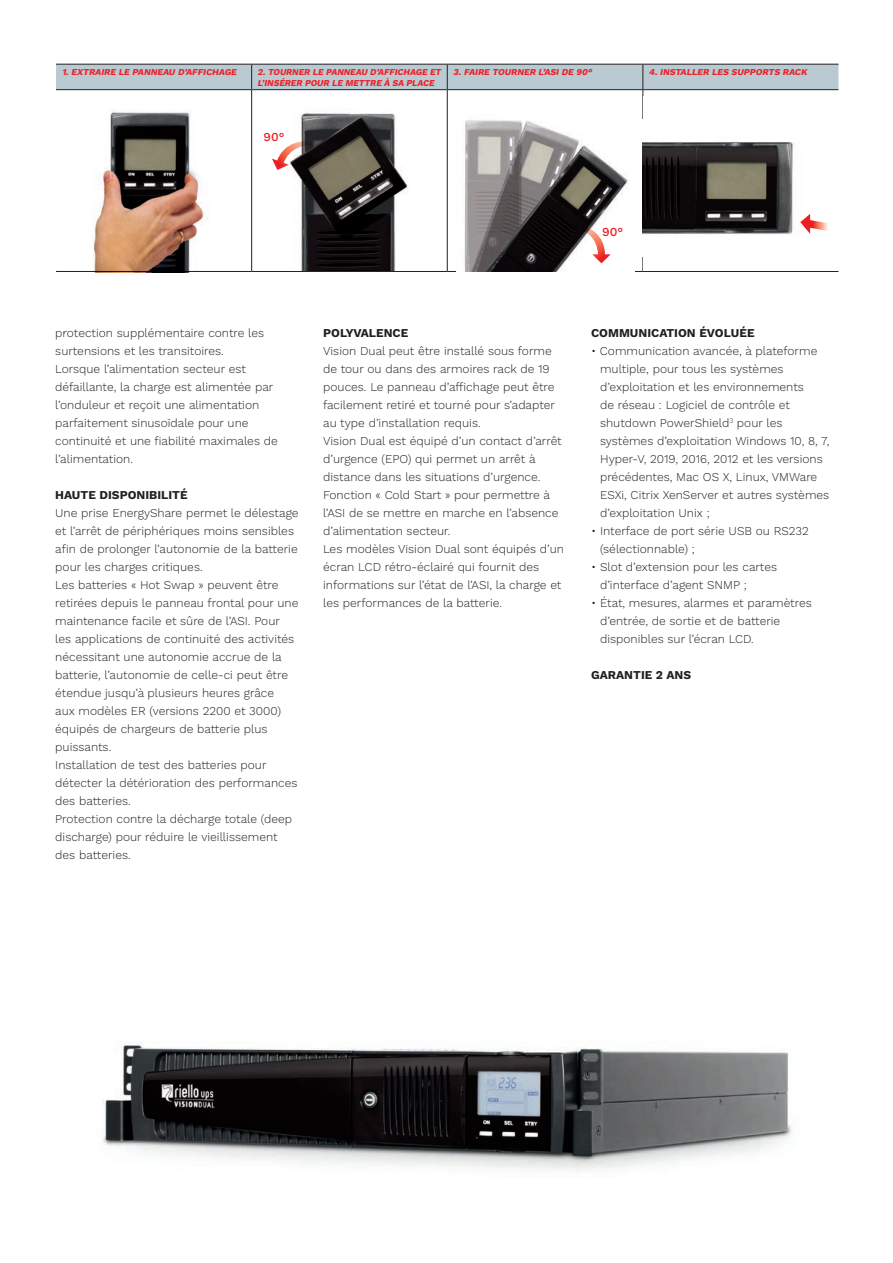
<style>
.page{position:relative;width:893px;height:1263px;background:#fff}
.page>*{position:absolute;margin:0;border:0;box-sizing:border-box;transform-origin:0 0}
.Titoletti_disegni_te{font:500 12.3px "Work Sans";color:#ee1d23}
.Titoletti_disegni_te-2{font:500 12.15px "Work Sans";color:#ee1d23}
.t1{font:300 12px/18px "Work Sans";color:#231f20}
.t2{font:700 12px "Work Sans";color:#231f20}
.t3{font:italic 700 9px/10.8px "Work Sans";color:#ee1d23}
</style>
<div class="page">
<hr style="left:56px;top:271px;width:196px;height:1px;background:#231f20">
<hr style="left:252px;top:271px;width:195px;height:1px;background:#231f20">
<hr style="left:447px;top:271px;width:196px;height:1px;background:#231f20">
<hr style="left:643px;top:271px;width:195px;height:1px;background:#231f20">
<svg style="left:56px;top:64px;width:782px;height:26px;background:#b1bfc7"></svg>
<hr style="left:251px;top:90px;width:1px;height:181px;background:#231f20">
<hr style="left:447px;top:90px;width:1px;height:181px;background:#231f20">
<hr style="left:642px;top:90px;width:1px;height:181px;background:#231f20">
<div style="left:64px;top:97px;width:174px;height:175px;background:#fff"></div>
<img style="left:81px;top:110px;width:138px;height:162px">
<img style="left:294px;top:113px;width:114px;height:158px">
<svg style="left:272px;top:137px;width:59px;height:33px"></svg>
<img style="left:464px;top:120px;width:164px;height:151px">
<svg style="left:556px;top:223px;width:55px;height:40px"></svg>
<img style="left:643px;top:141px;width:150px;height:94px">
<svg style="left:800px;top:214px;width:28px;height:20px"></svg>
<img style="left:103px;top:1043px;width:689px;height:128px">
<p class="t3" style="left:62px;top:67px;width:178px">1. EXTRAIRE LE PANNEAU D’AFFICHAGE</p>
<p class="t3" style="left:258px;top:67px;width:187px">2.TOURNER LE PANNEAU D’AFFICHAGE ET<br>L’INSÉRER POUR LE METTRE À SA PLACE</p>
<p class="t3" style="left:453px;top:67px;width:142px">3. FAIRE TOURNER L’ASI DE 90°</p>
<p class="t3" style="left:649px;top:67px;width:162px">4. INSTALLER LES SUPPORTS RACK</p>
<p class="Titoletti_disegni_te-2" style="left:264px;top:130px;width:22px">90°</p>
<p class="Titoletti_disegni_te" style="left:602px;top:225px;width:23px">90°</p>
<p class="t1" style="left:55px;top:324px;width:210px">protection supplémentaire contre les surtensions et les transitoires.</p>
<p class="t1" style="left:55px;top:360px;width:224px">Lorsque l’alimentation secteur est défaillante, la charge est alimentée par l’onduleur et reçoit une alimentation parfaitement sinusoïdale pour une continuité et une fiabilité maximales de l’alimentation.</p>
<p class="t2" style="left:55px;top:487px;width:134px">HAUTE DISPONIBILITÉ</p>
<p class="t1" style="left:55px;top:504px;width:245px">Une prise EnergyShare permet le délestage et l’arrêt de périphériques moins sensibles afin de prolonger l’autonomie de la batterie pour les charges critiques.</p>
<p class="t1" style="left:55px;top:576px;width:245px">Les batteries « Hot Swap » peuvent être retirées depuis le panneau frontal pour une maintenance facile et sûre de l’ASI. Pour les applications de continuité des activités nécessitant une autonomie accrue de la batterie, l’autonomie de celle-ci peut être étendue jusqu’à plusieurs heures grâce<br>aux modèles ER (versions 2200 et 3000) équipés de chargeurs de batterie plus puissants.</p>
<p class="t1" style="left:55px;top:756px;width:244px">Installation de test des batteries pour détecter la détérioration des performances des batteries.</p>
<p class="t1" style="left:55px;top:810px;width:238px">Protection contre la décharge totale (deep discharge) pour réduire le vieillissement des batteries.</p>
<p class="t2" style="left:323px;top:325px;width:87px">POLYVALENCE</p>
<p class="t1" style="left:323px;top:342px;width:233px">Vision Dual peut être installé sous forme de tour ou dans des armoires rack de 19 pouces. Le panneau d’affichage peut être facilement retiré et tourné pour s’adapter au type d’installation requis.</p>
<p class="t1" style="left:323px;top:432px;width:240px">Vision Dual est équipé d’un contact d’arrêt d’urgence (EPO) qui permet un arrêt à distance dans les situations d’urgence.</p>
<p class="t1" style="left:323px;top:486px;width:237px">Fonction « Cold Start » pour permettre à l’ASI de se mettre en marche en l’absence d’alimentation secteur.</p>
<p class="t1" style="left:323px;top:540px;width:242px">Les modèles Vision Dual sont équipés d’un écran LCD rétro-éclairé qui fournit des informations sur l’état de l’ASI, la charge et les performances de la batterie.</p>
<p class="t2" style="left:591px;top:325px;width:165px">COMMUNICATION ÉVOLUÉE</p>
<p class="t1" style="left:600px;top:342px;width:231px;text-indent:-9px">• Communication avancée, à plateforme multiple, pour tous les systèmes d’exploitation et les environnements<br>de réseau : Logiciel de contrôle et shutdown PowerShield<sup>3</sup> pour les systèmes d’exploitation Windows 10, 8, 7, Hyper-V, 2019, 2016, 2012 et les versions précédentes, Mac OS X, Linux, VMWare ESXi, Citrix XenServer et autres systèmes d’exploitation Unix ;</p>
<p class="t1" style="left:600px;top:522px;width:210px;text-indent:-9px">• Interface de port série USB ou RS232 (sélectionnable) ;</p>
<p class="t1" style="left:600px;top:558px;width:179px;text-indent:-9px">• Slot d’extension pour les cartes d’interface d’agent SNMP ;</p>
<p class="t1" style="left:600px;top:594px;width:213px;text-indent:-9px">• État, mesures, alarmes et paramètres d’entrée, de sortie et de batterie disponibles sur l’écran LCD.</p>
<p class="t2" style="left:591px;top:667px;width:102px">GARANTIE 2 ANS</p>
</div>
